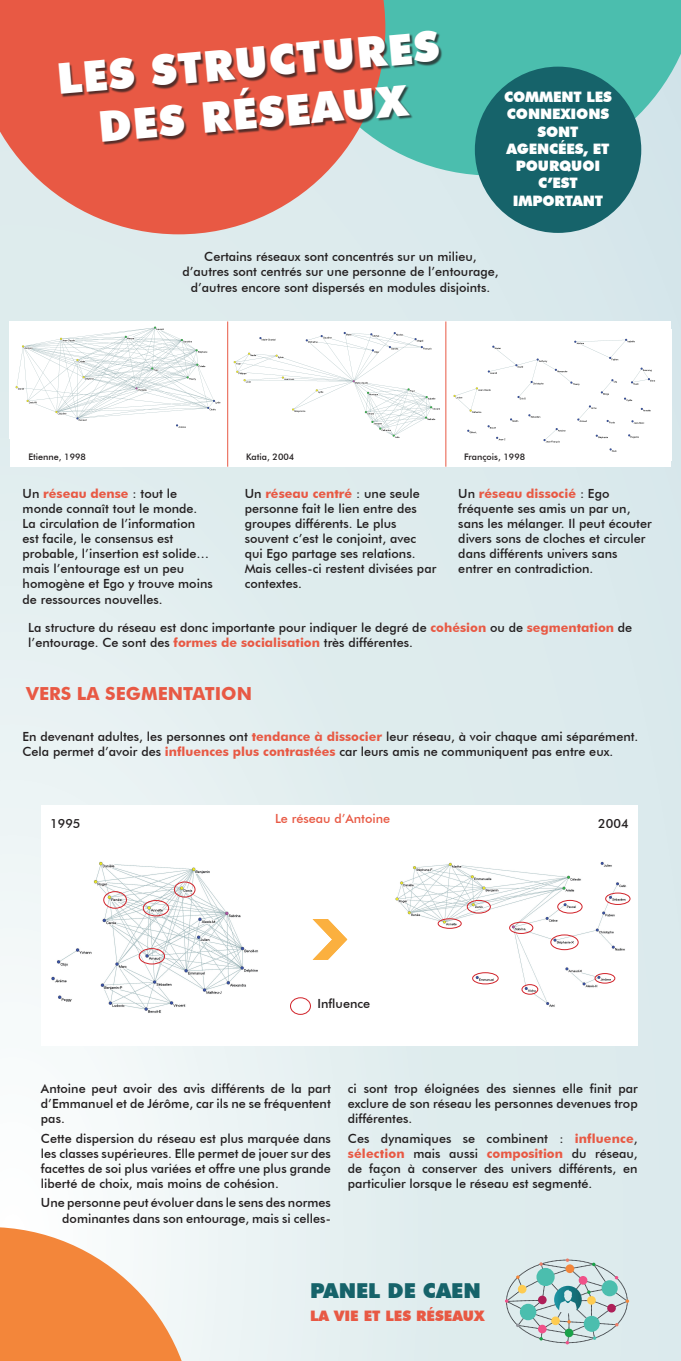
<style>
.page{position:relative;width:681px;height:1361px;background:#fff}
.page>*{position:absolute;margin:0;border:0;box-sizing:border-box;transform-origin:0 0}
.t1{font:900 42.39px/50.9px "Futura BT";color:#fff;text-align:center}
.t2{font:900 20.58px "Futura BT";color:#16636a}
.t3{font:700 18px "Futura BT";color:#e85944}
.t4{font:900 14.46px "Futura BT";color:#e85944}
.t5{font:900 14.4px/17.3px "Futura BT";letter-spacing:-.01em;color:#fff;text-align:center}
.t6{font:500 12.6px/15.1px "Futura BT";color:#231f20}
.t7{font:500 12.6px "Futura BT";color:#e85944}
.t8{font:500 9px "Futura BT";color:#231f20}
.s1{font-weight:700;color:#e85944}
</style>
<div class="page">
<div style="left:0;top:0;width:680px;height:1361px;background:linear-gradient(to right,#ecf4f4,#d8e8eb)"></div>
<svg style="left:385px;top:0;width:295px;height:176px;background:#60c3b7"></svg>
<div style="left:474px;top:67px;width:167px;height:166px;background:#16636a;border-radius:50%"></div>
<svg style="left:0;top:0;width:385px;height:234px;background:#e57c6d"></svg>
<div style="left:59px;top:31px;width:383px;height:114px;background:#231f20;opacity:.75"></div>
<div style="left:10px;top:321px;width:225px;height:146px;background:#fff"></div>
<img style="left:15px;top:326px;width:206px;height:102px">
<div style="left:227px;top:321px;width:226px;height:146px;background:#fff"></div>
<img style="left:228px;top:330px;width:212px;height:117px">
<div style="left:445px;top:321px;width:225px;height:146px;background:#fff"></div>
<img style="left:446px;top:330px;width:209px;height:131px">
<div style="left:41px;top:805px;width:596px;height:241px;background:#fff"></div>
<img style="left:51px;top:861px;width:207px;height:152px">
<img style="left:395px;top:861px;width:233px;height:146px">
<svg style="left:312px;top:919px;width:35px;height:41px"></svg>
<div style="left:290px;top:997px;width:21px;height:18px;border:1px solid #d1232a;border-radius:50%"></div>
<svg style="left:0;top:1227px;width:195px;height:134px"></svg>
<svg style="left:504px;top:1258px;width:124px;height:86px;background:#bfd2d1"></svg>
<div style="left:174px;top:881px;width:21px;height:16px;border:1px solid #d1232a;border-radius:50%"></div>
<div style="left:103px;top:891px;width:24px;height:17px;border:1px solid #d1232a;border-radius:50%"></div>
<div style="left:143px;top:900px;width:26px;height:16px;border:1px solid #d1232a;border-radius:50%"></div>
<div style="left:437px;top:918px;width:24px;height:11px;border:1px solid #d1232a;border-radius:50%"></div>
<div style="left:594px;top:973px;width:21px;height:10px;border:1px solid #d1232a;border-radius:50%"></div>
<div style="left:472px;top:972px;width:26px;height:12px;border:1px solid #d1232a;border-radius:50%"></div>
<div style="left:521px;top:984px;width:17px;height:10px;border:1px solid #d1232a;border-radius:50%"></div>
<div style="left:550px;top:934px;width:28px;height:16px;border:1px solid #d1232a;border-radius:50%"></div>
<div style="left:466px;top:900px;width:24px;height:13px;border:1px solid #d1232a;border-radius:50%"></div>
<div style="left:509px;top:922px;width:24px;height:12px;border:1px solid #d1232a;border-radius:50%"></div>
<div style="left:557px;top:900px;width:25px;height:13px;border:1px solid #d1232a;border-radius:50%"></div>
<div style="left:605px;top:892px;width:25px;height:13px;border:1px solid #d1232a;border-radius:50%"></div>
<div style="left:139px;top:948px;width:26px;height:16px;border:1px solid #d1232a;border-radius:50%"></div>
<hr style="left:227px;top:321px;width:1px;height:146px;background:#e85944">
<hr style="left:445px;top:321px;width:1px;height:146px;background:#e85944">
<h1 class="t1" style="left:55px;top:54px;width:385px;rotate:-5deg">LES STRUCTURES<br>DES RÉSEAUX</h1>
<p class="t5" style="left:504px;top:88px;width:109px">COMMENT LES<br>CONNEXIONS<br>SONT<br>AGENCÉES, ET<br>POURQUOI<br>C’EST<br>IMPORTANT</p>
<p class="t6" style="left:182px;top:249px;width:317px;text-align:center">Certains réseaux sont concentrés sur un milieu, d’autres sont centrés sur une personne de l’entourage, d’autres encore sont dispersés en modules disjoints.</p>
<p class="t8" style="left:28px;top:452px;width:59px">Etienne, 1998</p>
<p class="t8" style="left:246px;top:452px;width:50px">Katia, 2004</p>
<p class="t8" style="left:464px;top:452px;width:63px">François, 1998</p>
<p class="t6" style="left:458px;top:485px;width:195px">Un <span class="s1">réseau dissocié</span> : Ego fréquente ses amis un par un, sans les mélanger. Il peut écouter divers sons de cloches et circuler dans différents univers sans entrer en contradiction.</p>
<p class="t6" style="left:23px;top:485px;width:191px">Un <span class="s1">réseau dense</span> : tout le monde connaît tout le monde.<br>La circulation de l’information est facile, le consensus est probable, l’insertion est solide… mais l’entourage est un peu homogène et Ego y trouve moins de ressources nouvelles.</p>
<p class="t6" style="left:244px;top:485px;width:193px">Un <span class="s1">réseau centré</span> : une seule personne fait le lien entre des groupes différents. Le plus souvent c’est le conjoint, avec qui Ego partage ses relations.<br>Mais celles-ci restent divisées par contextes.</p>
<p class="t6" style="left:28px;top:620px;width:605px">La structure du réseau est donc importante pour indiquer le degré de <span class="s1">cohésion</span> ou de <span class="s1">segmentation</span> de l’entourage. Ce sont des <span class="s1">formes de socialisation</span> très différentes.</p>
<h3 class="t3" style="left:26px;top:683px;width:227px">vers la segmentation</h3>
<p class="t6" style="left:23px;top:729px;width:617px">En devenant adultes, les personnes ont <span class="s1">tendance à dissocier</span> leur réseau, à voir chaque ami séparément.<br>Cela permet d’avoir des <span class="s1">influences plus contrastées</span> car leurs amis ne communiquent pas entre eux.</p>
<p class="t7" style="left:275px;top:811px;width:117px">Le réseau d’Antoine</p>
<p class="t6" style="left:50px;top:816px;width:32px">1995</p>
<p class="t6" style="left:598px;top:816px;width:32px">2004</p>
<p class="t6" style="left:317px;top:996px;width:54px">Influence</p>
<p class="t6" style="left:41px;top:1081px;width:291px;text-align:justify">Antoine peut avoir des avis différents de la part d’Emmanuel et de Jérôme, car ils ne se fréquentent pas.</p>
<p class="t6" style="left:41px;top:1130px;width:291px;text-align:justify">Cette dispersion du réseau est plus marquée dans les classes supérieures. Elle permet de jouer sur des facettes de soi plus variées et offre une plus grande liberté de choix, mais moins de cohésion.</p>
<p class="t6" style="left:41px;top:1195px;width:291px;text-align:right">Une personne peut évoluer dans le sens des normes dominantes dans son entourage, mais si celles-</p>
<p class="t6" style="left:348px;top:1081px;width:291px;text-align:justify">ci sont trop éloignées des siennes elle finit par exclure de son réseau les personnes devenues trop différentes.</p>
<p class="t6" style="left:348px;top:1130px;width:291px;text-align:justify">Ces dynamiques se combinent : <span class="s1">influence</span>, <span class="s1">sélection</span> mais aussi <span class="s1">composition</span> du réseau, de façon à conserver des univers différents, en particulier lorsque le réseau est segmenté.</p>
<h2 class="t2" style="left:310px;top:1277px;width:15px">PANEL</h2>
<h2 class="t2" style="left:387px;top:1277px;width:65px">DE CAEN</h2>
<p class="t4" style="left:310px;top:1307px;width:85px">LA VIEETLES</p>
<p class="t4" style="left:416px;top:1307px;width:11px">RÉSEAUX</p>
</div>
